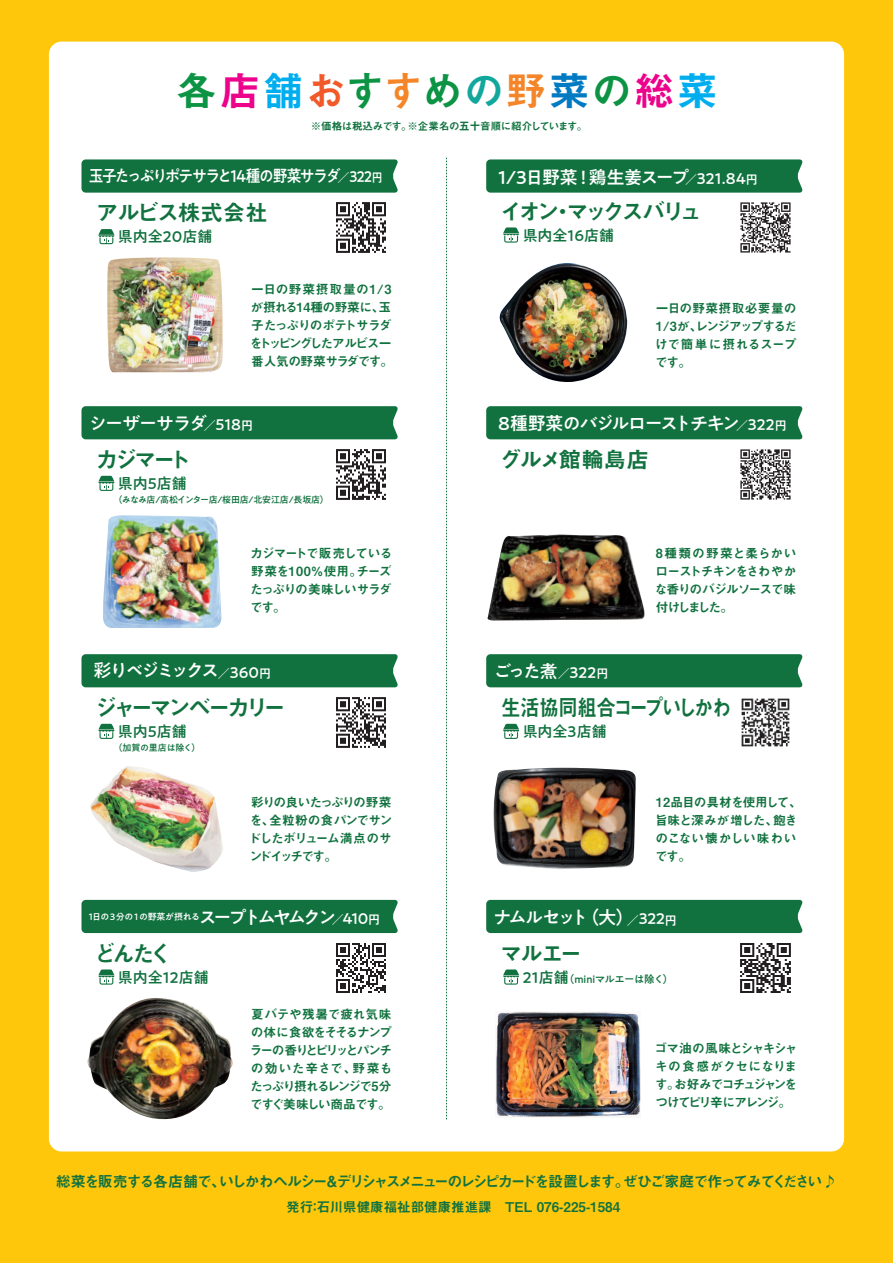
<style>
.page{position:relative;width:893px;height:1263px;background:#fec70c}
.page>*{position:absolute;margin:0;border:0;box-sizing:border-box;transform-origin:0 0}
.t1{font:40.5px "Midashi Go Pr 6 N MB31";letter-spacing:.04em;color:#0d9344}
.t2{font:22.5px "Midashi Go Pr 6 N MB31";letter-spacing:-.075em;color:#11723f;scale:.86 1}
.t3{font:22.5px "Midashi Go Pr 6 N MB31";letter-spacing:-.13em;color:#11723f}
.t4{font:22.5px "Midashi Go Pr 6 N MB31";letter-spacing:-.17em;color:#11723f}
.t5{font:22.5px "Midashi Go Pr 6 N MB31";letter-spacing:-.165em;color:#11723f}
.t6{font:22.5px "Midashi Go Pr 6 N MB31";letter-spacing:-.05em;color:#11723f}
.t7{font:22.5px "Midashi Go Pr 6 N MB31";letter-spacing:-.045em;color:#11723f}
.t8{font:500 18px "PA1 Gothic Std";letter-spacing:-.09em;color:#fff}
.t9{font:500 18px "PA1 Gothic Std";letter-spacing:-.145em;color:#fff}
.t10{font:500 18px "PA1 Gothic Std";letter-spacing:-.06em;color:#fff}
.t11{font:500 16.5px "PA1 Gothic Std";letter-spacing:-.105em;color:#fff;scale:.9 1}
.t12{font:15px "Midashi Go Pr 6 N MB31";letter-spacing:-.13em;color:#11723f}
.t13{font:500 15px "PA1 Gothic Std";color:#11723f}
.t14{font:13.5px "Midashi Go Pr 6 N MB31";color:#11723f}
.t15{font:12.75px/18px "Midashi Go Pr 6 N MB31";letter-spacing:-.07em;color:#11723f;text-align:justify}
.t16{font:12.75px/18px "Midashi Go Pr 6 N MB31";letter-spacing:-.03em;color:#11723f}
.t17{font:10.5px "Midashi Go Pr 6 N MB31";letter-spacing:-.03em;color:#11723f}
.t18{font:500 10.5px "PA1 Gothic Std";letter-spacing:-.05em;color:#11723f}
.t19{font:500 9px "PA1 Gothic Std";letter-spacing:-.06em;color:#fff}
.t20{font:500 9px "PA1 Gothic Std";letter-spacing:-.05em;color:#11723f}
.t21{font:500 9px "PA1 Gothic Std";letter-spacing:-.03em;color:#11723f}
.s1{color:#ed028c}
.s2{color:#00aeef}
.s3{color:#f15929}
.s4{color:#f58529}
.s5{color:#12a79d}
.s6{color:#007ac2}
.s7{font-size:12px}
.s8{font-size:15px}
.s9{font-size:18px}
</style>
<div class="page">
<div style="left:49px;top:42px;width:795px;height:1109px;background:#fff;border-radius:13px"></div>
<svg style="left:446px;top:158px;width:1px;height:962px"></svg>
<svg style="left:81px;top:159px;width:317px;height:34px;background:#197645"></svg>
<svg style="left:98px;top:229px;width:16px;height:15px"></svg>
<img style="left:107px;top:257px;width:116px;height:116px">
<img style="left:741px;top:698px;width:49px;height:49px">
<div style="left:486px;top:654px;width:317px;height:33px;background:#11723f"></div>
<svg style="left:503px;top:724px;width:16px;height:15px"></svg>
<div style="left:81px;top:900px;width:317px;height:33px;background:#11723f"></div>
<svg style="left:98px;top:969px;width:16px;height:16px"></svg>
<div style="left:486px;top:900px;width:317px;height:33px;background:#11723f"></div>
<svg style="left:503px;top:969px;width:16px;height:16px"></svg>
<div style="left:81px;top:654px;width:317px;height:33px;background:#11723f"></div>
<svg style="left:486px;top:159px;width:317px;height:34px;background:#197645"></svg>
<svg style="left:503px;top:227px;width:16px;height:16px"></svg>
<div style="left:81px;top:406px;width:317px;height:33px;background:#11723f"></div>
<svg style="left:98px;top:476px;width:16px;height:15px"></svg>
<div style="left:486px;top:406px;width:317px;height:33px;background:#11723f"></div>
<svg style="left:98px;top:724px;width:16px;height:15px"></svg>
<img style="left:740px;top:202px;width:51px;height:51px">
<img style="left:336px;top:449px;width:50px;height:51px">
<img style="left:740px;top:449px;width:51px;height:51px">
<img style="left:336px;top:697px;width:50px;height:51px">
<img style="left:336px;top:943px;width:50px;height:50px">
<img style="left:740px;top:943px;width:51px;height:50px">
<img style="left:499px;top:263px;width:129px;height:119px">
<img style="left:87px;top:998px;width:146px;height:122px">
<img style="left:103px;top:515px;width:119px;height:113px">
<img style="left:487px;top:534px;width:158px;height:87px">
<img style="left:493px;top:768px;width:143px;height:101px">
<img style="left:90px;top:766px;width:133px;height:106px">
<img style="left:496px;top:1011px;width:144px;height:106px">
<img style="left:336px;top:202px;width:50px;height:51px">
<h1 class="t1" style="left:177px;top:59px;width:542px">各<span class="s1">店</span><span class="s2">舗</span><span class="s3">お</span>す<span class="s4">す</span>め<span class="s5">の</span><span class="s4">野</span><span class="s6">菜</span>の<span class="s1">総</span><span class="s2">菜</span></h1>
<p class="t17" style="left:311px;top:118px;width:278px">※価格は税込みです。※企業名の五十音順に紹介しています。</p>
<p class="t11" style="left:89px;top:166px;width:328px">玉子たっぷりポテサラと14種の野菜サラダ<span class="s7">／</span><span class="s8">322</span><span class="s7">円</span></p>
<h2 class="t6" style="left:96px;top:195px;width:173px">アルビス株式会社</h2>
<p class="t13" style="left:118px;top:228px;width:96px">県内全20店舗</p>
<p class="t15" style="left:250px;top:280px;width:145px;text-align:left">一日の野菜摂取量の1/3が摂れる14種の野菜に、玉子たっぷりのポテトサラダをトッピングしたアルビス一番人気の野菜サラダです。</p>
<h3 class="t10" style="left:89px;top:413px;width:166px">シーザーサラダ<span class="s7">／</span><span class="s8">518</span><span class="s7">円</span></h3>
<h2 class="t3" style="left:95px;top:441px;width:97px">カジマート</h2>
<p class="t13" style="left:118px;top:475px;width:71px">県内5店舗</p>
<p class="t20" style="left:113px;top:495px;width:217px">（みなみ店/高松インター店/桜田店/北安江店/長坂店）</p>
<p class="t15" style="left:250px;top:544px;width:144px">カジマートで販売している野菜を100%使用。チーズたっぷりの美味しいサラダです。</p>
<h3 class="t9" style="left:93px;top:660px;width:179px">彩りベジミックス<span class="s7">／</span><span class="s8">360</span><span class="s7">円</span></h3>
<h2 class="t5" style="left:95px;top:689px;width:193px">ジャーマンベーカリー</h2>
<p class="t13" style="left:118px;top:723px;width:71px">県内5店舗</p>
<p class="t21" style="left:113px;top:743px;width:88px">（加賀の里店は除く）</p>
<p class="t15" style="left:248px;top:792px;width:146px">彩りの良いたっぷりの野菜を、全粒粉の食パンでサンドしたボリューム満点のサンドイッチです。</p>
<p class="t19" style="left:89px;top:912px;width:293px">1日の３分の１の野菜が摂れる<span class="s9">スープトムヤムクン</span><span class="s7">／</span><span class="s8">410</span><span class="s7">円</span></p>
<h2 class="t3" style="left:94px;top:935px;width:80px">どんたく</h2>
<p class="t13" style="left:118px;top:968px;width:92px">県内全12店舗</p>
<p class="t15" style="left:250px;top:1004px;width:144px">夏バテや残暑で疲れ気味の体に食欲をそそるナンプラーの香りとピリッとパンチの効いた辛さで、野菜もたっぷり摂れるレンジで5分ですぐ美味しい商品です。</p>
<h3 class="t8" style="left:498px;top:166px;width:261px">1/3日野菜！鶏生姜スープ<span class="s7">／</span><span class="s8">321.84</span><span class="s7">円</span></h3>
<h2 class="t4" style="left:500px;top:193px;width:203px">イオン・マックスバリュ</h2>
<p class="t13" style="left:523px;top:226px;width:93px">県内全16店舗</p>
<p class="t15" style="left:655px;top:298px;width:144px">一日の野菜摂取必要量の1/3が、レンジアップするだけで簡単に摂れるスープです。</p>
<h3 class="t8" style="left:498px;top:412px;width:290px">8種野菜のバジルローストチキン<span class="s7">／</span><span class="s8">322</span><span class="s7">円</span></h3>
<h2 class="t7" style="left:499px;top:441px;width:151px">グルメ館輪島店</h2>
<p class="t15" style="left:655px;top:543px;width:143px">8種類の野菜と柔らかいローストチキンをさわやかな香りのバジルソースで味付けしました。</p>
<h3 class="t8" style="left:494px;top:661px;width:116px">ごった煮<span class="s7">／</span><span class="s8">322</span><span class="s7">円</span></h3>
<h2 class="t2" style="left:502px;top:689px;width:269px">生活協同組合コープいしかわ</h2>
<p class="t13" style="left:523px;top:723px;width:85px">県内全3店舗</p>
<p class="t16" style="left:655px;top:793px;width:148px">12品目の具材を使用して、旨味と深みが増した、飽きのこない懐かしい味わいです。</p>
<h3 class="t8" style="left:494px;top:907px;width:185px">ナムルセット（大）<span class="s7">／</span><span class="s8">322</span><span class="s7">円</span></h3>
<h2 class="t3" style="left:500px;top:935px;width:84px">マルエー</h2>
<p class="t18" style="left:523px;top:973px;width:152px"><span class="s8">21店舗</span>（miniマルエーは除く）</p>
<p class="t15" style="left:655px;top:1039px;width:145px">ゴマ油の風味とシャキシャキの食感がクセになります。お好みでコチュジャンをつけてピリ辛にアレンジ。</p>
<p class="t12" style="left:56px;top:1169px;width:783px">総菜を販売する各店舗で、いしかわヘルシー＆デリシャスメニューのレシピカードを設置します。ぜひご家庭で作ってみてください♪</p>
<p class="t14" style="left:273px;top:1196px;width:349px">　発行：石川県健康福祉部健康推進課　TEL 076-225-1584</p>
</div>
